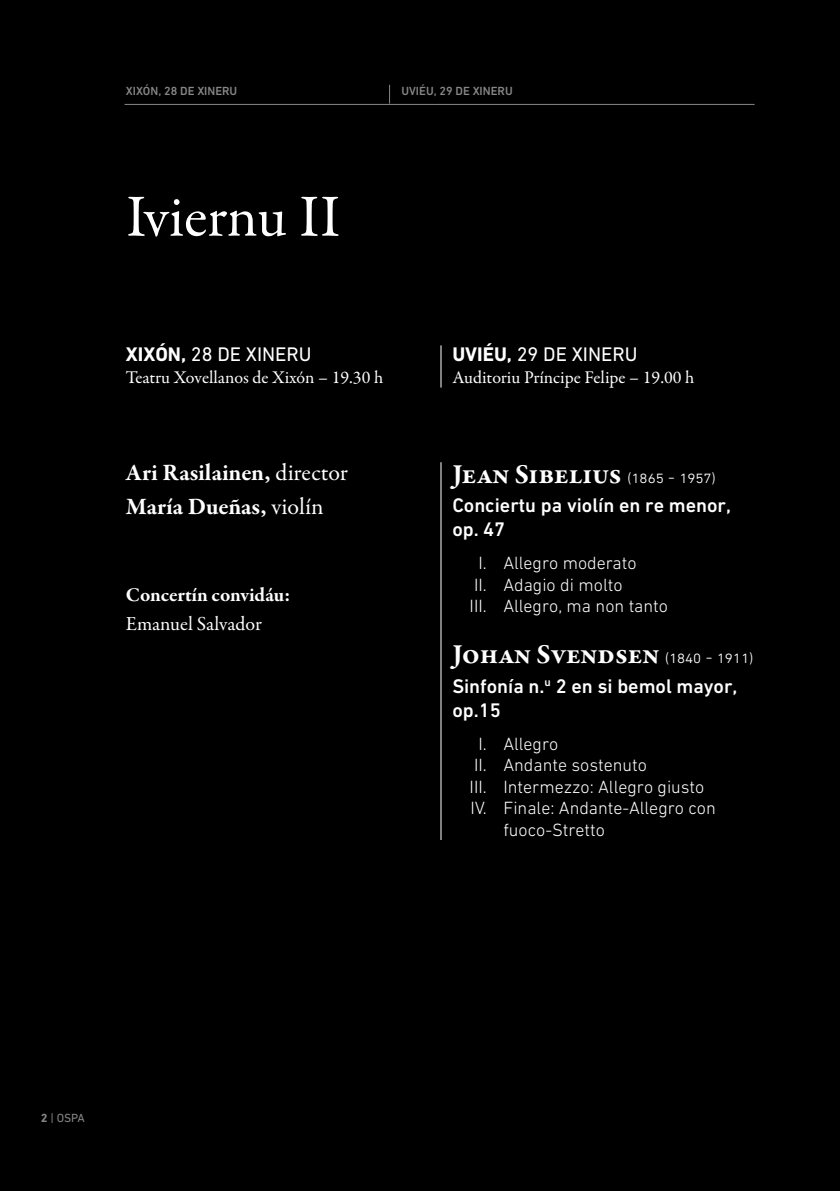
<style>
.page{position:relative;width:840px;height:1191px;background:#fff}
.page>*{position:absolute;margin:0;border:0;box-sizing:border-box;transform-origin:0 0}
.t1{font:60px "Garamond Premr Pro";letter-spacing:-.01em;color:#fff}
.t2{font:700 28px "Garamond Premr Pro";letter-spacing:-.005em;color:#fff}
.t3{font:700 24px/34.4px "Garamond Premr Pro";color:#fff}
.t4{font:500 20px/24px "DIN Next W1 G";color:#fff}
.t5{font:20px "DIN Next W1 G";color:#fff}
.t6{font:700 20px "Garamond Premr Pro";color:#fff}
.t7{font:20px "Garamond Premr Pro";letter-spacing:-.01em;color:#fff}
.t8{font:300 18px/21.6px "DIN Next W1 G";color:#fff}
.t9{font:18px "Garamond Premr Pro";color:#fff}
.t10{font:500 12px "DIN Next W1 G";color:#878787}
.t11{font:12px "DIN Next W1 G";color:#878787}
.s1{font-weight:700}
.s2{font-weight:400}
.s3{font-family:"DIN Next W1 G";font-weight:300;font-size:18px}
</style>
<div class="page">
<div style="left:0;top:0;width:839px;height:1191px;background:#000"></div>
<hr style="left:440px;top:345px;width:1px;height:42px;background:#fff">
<hr style="left:440px;top:462px;width:1px;height:378px;background:#fff">
<hr style="left:124px;top:104px;width:630px;height:1px;background:#878787">
<svg style="left:389px;top:85px;width:1px;height:19px"></svg>
<p class="t10" style="left:126px;top:84px;width:113px">Xixón, 28 DE XINERU</p>
<p class="t10" style="left:401px;top:84px;width:113px">UVIÉU, 29 DE XINERU</p>
<h1 class="t1" style="left:126px;top:181px;width:216px">Iviernu II</h1>
<p class="t5" style="left:126px;top:343px;width:187px"><span class="s1">XIXÓN,</span> 28 DE XINERU</p>
<p class="t9" style="left:126px;top:366px;width:259px">Teatru Xovellanos de Xixón – 19.30 h</p>
<h3 class="t3" style="left:126px;top:455px;width:223px">Ari Rasilainen, <span class="s2">director<br></span>María Dueñas, <span class="s2">violín</span></h3>
<p class="t6" style="left:126px;top:582px;width:166px">Concertín convidáu:</p>
<p class="t7" style="left:126px;top:612px;width:137px">Emanuel Salvador</p>
<p class="t5" style="left:452px;top:343px;width:187px"><span class="s1">UVIÉU,</span> 29 DE XINERU</p>
<p class="t9" style="left:452px;top:366px;width:243px">Auditoriu Príncipe Felipe – 19.00 h</p>
<h2 class="t2" style="left:452px;top:456px;width:265px">Jean Sibelius <span class="s3">(1865 - 1957)</span></h2>
<p class="t4" style="left:452px;top:493px;width:280px">Conciertu pa violín en re menor, op. 47</p>
<p class="t8" style="left:469px;top:552px;width:200px;text-indent:9px">I. Allegro moderato<br>II. Adagio di molto<br>III. Allegro, ma non tanto</p>
<h2 class="t2" style="left:452px;top:637px;width:302px">Johan Svendsen <span class="s3">(1840 - 1911)</span></h2>
<p class="t4" style="left:452px;top:674px;width:286px">Sinfonía n.<sup>u</sup> 2 en si bemol mayor, op.15</p>
<p class="t8" style="left:478px;top:732px;width:81px">I. Allegro</p>
<p class="t8" style="left:474px;top:754px;width:174px">II. Andante sostenuto</p>
<p class="t8" style="left:469px;top:775px;width:236px">III. Intermezzo: Allegro giusto</p>
<p class="t8" style="left:470px;top:797px;width:247px">IV. Finale: Andante-Allegro con</p>
<p class="t8" style="left:503px;top:819px;width:103px">fuoco-Stretto</p>
<p class="t11" style="left:41px;top:1111px;width:45px"><span class="s1">2</span> | OSPA</p>
</div>
